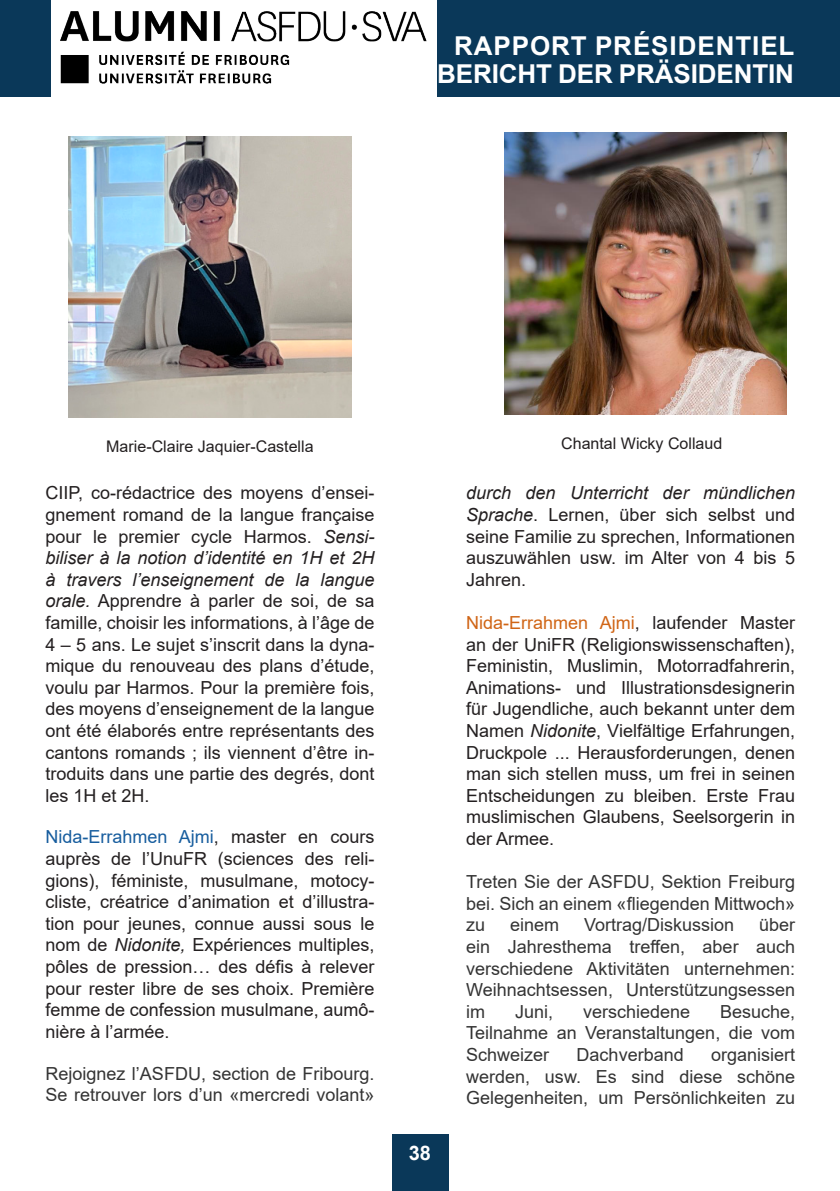
<style>
.page{position:relative;width:840px;height:1191px;background:#fff}
.page>*{position:absolute;margin:0;border:0;box-sizing:border-box;transform-origin:0 0}
.Title_1{font:700 26px "Arial";letter-spacing:-.005em;color:#fff}
.Title_1-2{font:700 26px "Arial";letter-spacing:.035em;color:#fff}
.t1{font:700 20px "Arial";color:#fff}
.Normal__Web{font:18px/21.6px "Arial";color:#231f20;text-align:justify}
.gmail-x_msonormal{font:18px/21.6px "Arial";color:#343434;text-align:justify}
.gmail-x_msonormal-2{font:18px/21.6px "Arial";color:#231f20;text-align:justify}
.Legende{font:16px "Arial";color:#231f20}
.s1{font-style:italic}
.s2{color:#175d9e}
.s3{color:#d06516}
</style>
<div class="page">
<div style="left:391px;top:1134px;width:57px;height:57px;background:#0a3859"></div>
<div style="left:0;top:0;width:839px;height:96px;background:#0a3859"></div>
<div style="left:51px;top:0;width:386px;height:103px;background:#fff"></div>
<img style="left:61px;top:11px;width:365px;height:72px">
<img style="left:69px;top:136px;width:282px;height:282px">
<img style="left:504px;top:132px;width:282px;height:282px">
<p class="Title_1-2" style="left:454px;top:27px;width:341px">RAPPORT PRÉSIDENTIEL</p>
<p class="Title_1" style="left:437px;top:55px;width:358px">BERICHT DER PRÄSIDENTIN</p>
<p class="Legende" style="left:106px;top:435px;width:209px">Marie-Claire Jaquier-Castella</p>
<p class="Legende" style="left:561px;top:432px;width:162px">Chantal Wicky Collaud</p>
<p class="Normal__Web" style="left:45px;top:482px;width:330px">CIIP, co-rédactrice des moyens d’ensei&shy;gnement romand de la langue française pour le premier cycle Harmos. <span class="s1">Sensi&shy;biliser à la notion d’identité en 1H et 2H à travers l’enseignement de la langue orale.</span> Apprendre à parler de soi, de sa famille, choisir les informations, à l’âge de 4 – 5 ans. Le sujet s’inscrit dans la dyna&shy;mique du renouveau des plans d’étude, voulu par Harmos. Pour la première fois, des moyens d’enseignement de la langue ont été élaborés entre représentants des cantons romands ; ils viennent d’être in&shy;troduits dans une partie des degrés, dont les 1H et 2H.</p>
<p class="gmail-x_msonormal-2" style="left:45px;top:826px;width:330px"><span class="s2">Nida-Errahmen Ajmi</span>, master en cours auprès de l’UnuFR (sciences des reli&shy;gions), féministe, musulmane, motocy&shy;cliste, créatrice d’animation et d’illustra&shy;tion pour jeunes, connue aussi sous le nom de <span class="s1">Nidonite,</span> Expériences multiples, pôles de pression… des défis à relever pour rester libre de ses choix. Première femme de confession musulmane, aumô&shy;nière à l’armée.</p>
<p class="gmail-x_msonormal" style="left:45px;top:1062px;width:330px">Rejoignez l’ASFDU, section de Fribourg.<br>Se retrouver lors d’un «mercredi volant»</p>
<p class="t1" style="left:408px;top:1139px;width:24px">38</p>
<p class="Normal__Web" style="left:466px;top:482px;width:330px"><span class="s1">durch den Unterricht der mündlichen Sprache</span>. Lernen, über sich selbst und seine Familie zu sprechen, Informationen auszuwählen usw. im Alter von 4 bis 5<br>Jahren.</p>
<p class="Normal__Web" style="left:466px;top:611px;width:330px"><span class="s3">Nida-Errahmen Ajmi</span>, laufender Master an der UniFR (Religionswissenschaften), Feministin, Muslimin, Motorradfahrerin, Animations- und Illustrationsdesignerin für Jugendliche, auch bekannt unter dem Namen <span class="s1">Nidonite</span>, Vielfältige Erfahrungen, Druckpole ... Herausforderungen, denen man sich stellen muss, um frei in seinen Entscheidungen zu bleiben. Erste Frau muslimischen Glaubens, Seelsorgerin in der Armee.</p>
<p class="gmail-x_msonormal" style="left:466px;top:871px;width:330px">Treten Sie der ASFDU, Sektion Freiburg bei. Sich an einem «fliegenden Mittwoch» zu</p>
<p class="gmail-x_msonormal" style="left:509px;top:914px;width:51px">einem</p>
<p class="gmail-x_msonormal" style="left:583px;top:914px;width:152px">Vortrag/Diskussion</p>
<p class="gmail-x_msonormal" style="left:466px;top:914px;width:330px;text-indent:293px">über ein Jahresthema treffen, aber auch verschiedene Aktivitäten unternehmen:<br>Weihnachtsessen, Unterstützungsessen im</p>
<p class="gmail-x_msonormal" style="left:466px;top:1000px;width:330px;text-indent:254px">Besuche, Teilnahme an Veranstaltungen, die vom Schweizer</p>
<p class="gmail-x_msonormal" style="left:514px;top:1000px;width:40px">Juni,</p>
<p class="gmail-x_msonormal" style="left:582px;top:1000px;width:109px">verschiedene</p>
<p class="gmail-x_msonormal" style="left:466px;top:1043px;width:330px;text-indent:245px">organisiert werden, usw. Es sind diese schöne Gelegenheiten, um Persönlichkeiten zu</p>
<p class="gmail-x_msonormal" style="left:576px;top:1043px;width:109px">Dachverband</p>
</div>
